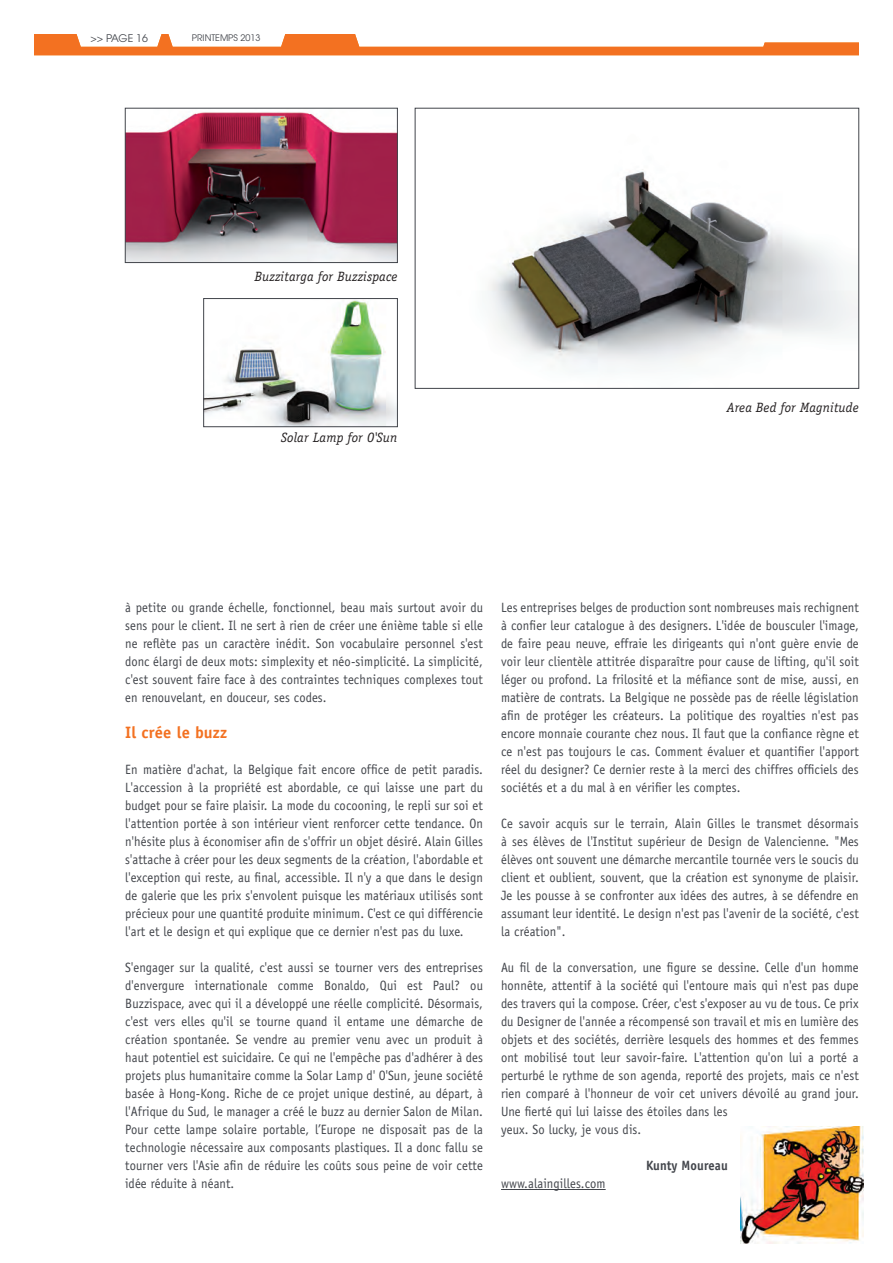
<style>
.page{position:relative;width:893px;height:1263px;background:#fff}
.page>*{position:absolute;margin:0;border:0;box-sizing:border-box;transform-origin:0 0}
.t1{font:700 16.5px "Officina Sans";letter-spacing:.01em;color:#f37121}
.t2{font:13.5px/18px "Officina Sans";letter-spacing:.01em;color:#42454b;text-align:justify;scale:.93 1}
.t3{font:italic 13.5px "Officina Serif";letter-spacing:.01em;color:#231f20}
.t4{font:700 13.5px "Officina Sans";letter-spacing:.01em;color:#42454b;scale:.93 1}
.t5{font:10.5px "Avant Garde";letter-spacing:-.02em;color:#42454b}
.t6{font:9px "Avant Garde";color:#42454b}
</style>
<div class="page">
<svg style="left:34px;top:34px;width:825px;height:21px"></svg>
<img style="left:740px;top:1126px;width:123px;height:117px">
<hr style="left:501px;top:1189px;width:105px;height:1px;background:#42454b">
<img style="left:487px;top:169px;width:370px;height:201px">
<div style="left:415px;top:108px;width:444px;height:281px;border:1px solid #42454b"></div>
<img style="left:127px;top:112px;width:269px;height:149px">
<div style="left:125px;top:108px;width:273px;height:155px;border:1px solid #42454b"></div>
<img style="left:205px;top:300px;width:191px;height:125px">
<div style="left:203px;top:298px;width:195px;height:129px;border:1px solid #42454b"></div>
<p class="t5" style="left:91px;top:32px;width:59px">&gt;&gt; PAGE 16</p>
<p class="t6" style="left:192px;top:32px;width:70px">PRINTEMPS 2013</p>
<p class="t3" style="left:255px;top:268px;width:144px">Buzzitarga for Buzzispace</p>
<p class="t3" style="left:281px;top:429px;width:118px">Solar Lamp for O'Sun</p>
<p class="t3" style="left:727px;top:399px;width:133px">Area Bed for Magnitude</p>
<p class="t2" style="left:125px;top:598px;width:386px">à petite ou grande échelle, fonctionnel, beau mais surtout avoir du sens pour le client. Il ne sert à rien de créer une énième table si elle ne reflète pas un caractère inédit. Son vocabulaire personnel s'est donc élargi de deux mots: simplexity et néo-simplicité. La simplicité, c'est souvent faire face à des contraintes techniques complexes tout en renouvelant, en douceur, ses codes.</p>
<p class="t1" style="left:125px;top:722px;width:103px">Il crée le buzz</p>
<p class="t2" style="left:125px;top:760px;width:386px">En matière d'achat, la Belgique fait encore office de petit paradis.<br>L'accession à la propriété est abordable, ce qui laisse une part du budget pour se faire plaisir. La mode du cocooning, le repli sur soi et l'attention portée à son intérieur vient renforcer cette tendance. On n'hésite plus à économiser afin de s'offrir un objet désiré. Alain Gilles s'attache à créer pour les deux segments de la création, l'abordable et l'exception qui reste, au final, accessible. Il n'y a que dans le design de galerie que les prix s'envolent puisque les matériaux utilisés sont précieux pour une quantité produite minimum. C'est ce qui différencie l'art et le design et qui explique que ce dernier n'est pas du luxe.</p>
<p class="t2" style="left:125px;top:958px;width:386px">S'engager sur la qualité, c'est aussi se tourner vers des entreprises d'envergure internationale comme Bonaldo, Qui est Paul? ou Buzzispace, avec qui il a développé une réelle complicité. Désormais, c'est vers elles qu'il se tourne quand il entame une démarche de création spontanée. Se vendre au premier venu avec un produit à haut potentiel est suicidaire. Ce qui ne l'empêche pas d'adhérer à des projets plus humanitaire comme la Solar Lamp d' O'Sun, jeune société basée à Hong-Kong. Riche de ce projet unique destiné, au départ, à l'Afrique du Sud, le manager a créé le buzz au dernier Salon de Milan.<br>Pour cette lampe solaire portable, l’Europe ne disposait pas de la technologie nécessaire aux composants plastiques. Il a donc fallu se tourner vers l'Asie afin de réduire les coûts sous peine de voir cette idée réduite à néant.</p>
<p class="t2" style="left:501px;top:598px;width:386px">Les entreprises belges de production sont nombreuses mais rechignent à confier leur catalogue à des designers. L'idée de bousculer l'image, de faire peau neuve, effraie les dirigeants qui n'ont guère envie de voir leur clientèle attitrée disparaître pour cause de lifting, qu'il soit léger ou profond. La frilosité et la méfiance sont de mise, aussi, en matière de contrats. La Belgique ne possède pas de réelle législation afin de protéger les créateurs. La politique des royalties n'est pas encore monnaie courante chez nous. Il faut que la confiance règne et ce n'est pas toujours le cas. Comment évaluer et quantifier l'apport réel du designer? Ce dernier reste à la merci des chiffres officiels des sociétés et a du mal à en vérifier les comptes.</p>
<p class="t2" style="left:501px;top:814px;width:386px">Ce savoir acquis sur le terrain, Alain Gilles le transmet désormais à ses élèves de l'Institut supérieur de Design de Valencienne. "Mes élèves ont souvent une démarche mercantile tournée vers le soucis du client et oublient, souvent, que la création est synonyme de plaisir.<br>Je les pousse à se confronter aux idées des autres, à se défendre en assumant leur identité. Le design n'est pas l'avenir de la société, c'est la création".</p>
<p class="t2" style="left:501px;top:958px;width:386px;text-align:left">Au fil de la conversation, une figure se dessine. Celle d'un homme honnête, attentif à la société qui l'entoure mais qui n'est pas dupe des travers qui la compose. Créer, c'est s'exposer au vu de tous. Ce prix du Designer de l'année a récompensé son travail et mis en lumière des objets et des sociétés, derrière lesquels des hommes et des femmes ont mobilisé tout leur savoir-faire. L'attention qu'on lui a porté a perturbé le rythme de son agenda, reporté des projets, mais ce n'est rien comparé à l'honneur de voir cet univers dévoilé au grand jour.<br>Une fierté qui lui laisse des étoiles dans les<br>yeux. So lucky, je vous dis.</p>
<p class="t4" style="left:646px;top:1157px;width:89px">Kunty Moureau</p>
<p class="t2" style="left:501px;top:1174px;width:114px">www.alaingilles.com</p>
</div>
